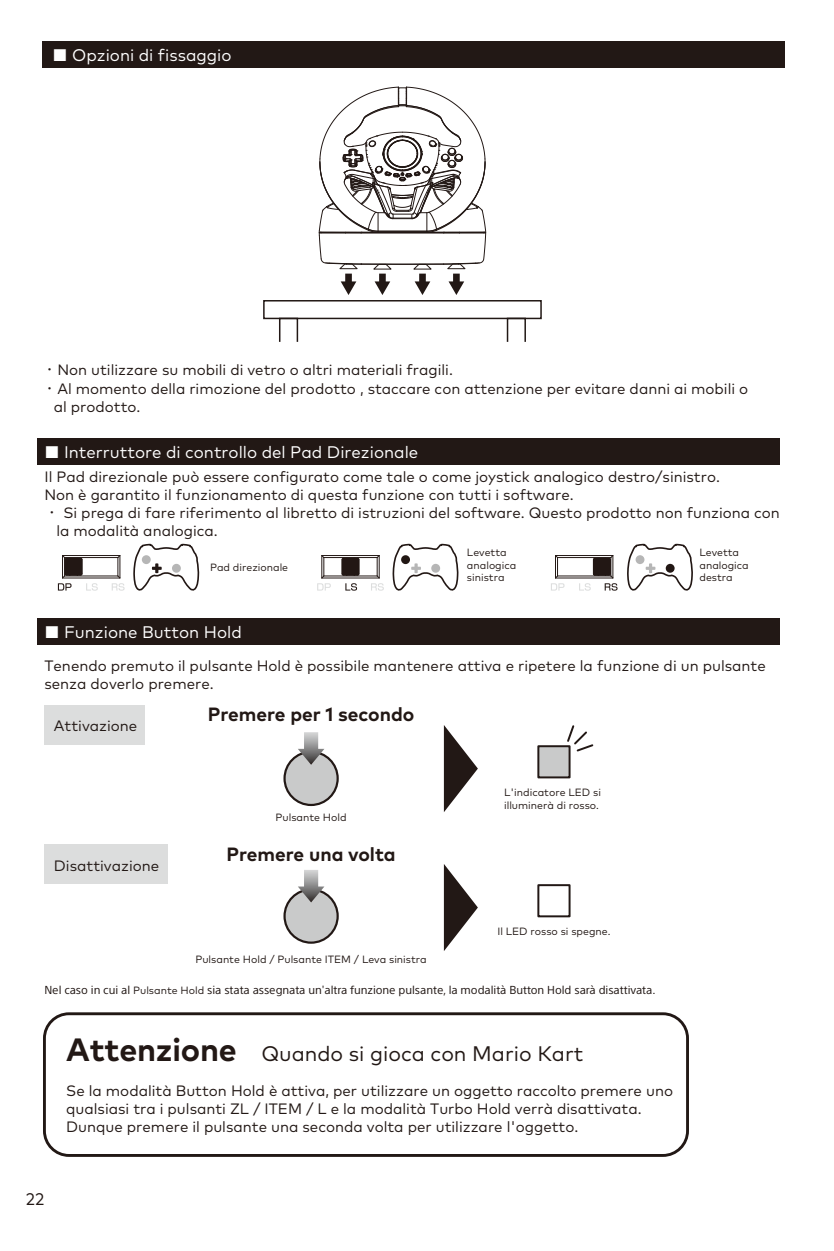
<style>
.page{position:relative;width:834px;height:1251px;background:#fff}
.page>*{position:absolute;margin:0;border:0;box-sizing:border-box;transform-origin:0 0}
.t1{font:21px "Mark OT";color:#221815}
.t2{font:700 19.2px "Mark OT";color:#221815}
.t3{font:16.8px "Mark OT";color:#fff}
.t4{font:16.8px "Mark OT";color:#221815}
.t5{font:15px/18px "Mark OT";color:#221815}
.t6{font:10.5px/12.6px "Mark OT";color:#221815}
.t7{font:10.5px "SST Jp Pro";letter-spacing:-.005em;color:#221815}
.s1{font-family:"SST Jp Pro"}
.s2{font-family:"Mark OT"}
.s3{font-weight:700;font-size:32.1px}
</style>
<div class="page">
<div style="left:43px;top:41px;width:741px;height:27px;background:#221815"></div>
<svg style="left:318px;top:86px;width:168px;height:209px"></svg>
<div style="left:263px;top:300px;width:278px;height:19px;border:2px solid #221815"></div>
<div style="left:279px;top:317px;width:19px;height:25px;border:2px solid #221815"></div>
<div style="left:506px;top:317px;width:20px;height:25px;border:2px solid #221815"></div>
<div style="left:37px;top:438px;width:742px;height:26px;background:#221815"></div>
<hr style="left:62px;top:555px;width:58px;height:1px;background:#221714">
<hr style="left:62px;top:577px;width:58px;height:1px;background:#221714">
<hr style="left:65px;top:575px;width:53px;height:1px;background:#221714">
<hr style="left:65px;top:557px;width:53px;height:1px;background:#221714">
<svg style="left:58px;top:556px;width:40px;height:34px"></svg>
<svg style="left:112px;top:555px;width:12px;height:35px"></svg>
<svg style="left:134px;top:543px;width:66px;height:48px"></svg>
<div style="left:142px;top:555px;width:9px;height:9px;background:#b6b6b6;border-radius:50%"></div>
<div style="left:172px;top:563px;width:9px;height:9px;background:#b6b6b6;border-radius:50%"></div>
<hr style="left:322px;top:555px;width:57px;height:1px;background:#221714">
<hr style="left:322px;top:577px;width:57px;height:1px;background:#221714">
<hr style="left:324px;top:575px;width:53px;height:1px;background:#221714">
<hr style="left:324px;top:557px;width:53px;height:1px;background:#221714">
<svg style="left:341px;top:557px;width:19px;height:19px"></svg>
<svg style="left:317px;top:555px;width:14px;height:35px"></svg>
<svg style="left:345px;top:583px;width:12px;height:7px"></svg>
<svg style="left:371px;top:555px;width:13px;height:35px"></svg>
<svg style="left:393px;top:543px;width:66px;height:48px"></svg>
<div style="left:401px;top:555px;width:9px;height:9px;background:#221714;border-radius:50%"></div>
<div style="left:431px;top:563px;width:9px;height:9px;background:#b6b6b6;border-radius:50%"></div>
<hr style="left:555px;top:555px;width:57px;height:1px;background:#221714">
<hr style="left:555px;top:577px;width:57px;height:1px;background:#221714">
<hr style="left:557px;top:575px;width:53px;height:1px;background:#221714">
<hr style="left:557px;top:557px;width:53px;height:1px;background:#221714">
<svg style="left:551px;top:556px;width:13px;height:34px"></svg>
<svg style="left:579px;top:555px;width:38px;height:35px"></svg>
<svg style="left:627px;top:543px;width:66px;height:48px"></svg>
<div style="left:635px;top:555px;width:9px;height:9px;background:#b6b6b6;border-radius:50%"></div>
<svg style="left:665px;top:563px;width:9px;height:9px"></svg>
<div style="left:37px;top:618px;width:742px;height:26px;background:#221815"></div>
<div style="left:44px;top:704px;width:101px;height:40px;background:#dcdddd"></div>
<div style="left:44px;top:844px;width:124px;height:40px;background:#dcdddd"></div>
<svg style="left:444px;top:725px;width:34px;height:87px"></svg>
<div style="left:537px;top:745px;width:33px;height:33px;background:#c9caca;border:2px solid #221815"></div>
<svg style="left:565px;top:725px;width:29px;height:27px"></svg>
<div style="left:43px;top:1012px;width:645px;height:144px;border:3px solid #221815;border-radius:25px"></div>
<svg style="left:444px;top:864px;width:34px;height:86px"></svg>
<div style="left:537px;top:884px;width:33px;height:33px;border:2px solid #221815"></div>
<div style="left:284px;top:889px;width:53px;height:53px;background:#c9caca;border-radius:50%"></div>
<div style="left:283px;top:888px;width:56px;height:55px;border:2px solid #221815;border-radius:50%"></div>
<svg style="left:298px;top:870px;width:26px;height:32px"></svg>
<div style="left:284px;top:751px;width:53px;height:53px;background:#c9caca;border-radius:50%"></div>
<div style="left:283px;top:750px;width:56px;height:55px;border:2px solid #221815;border-radius:50%"></div>
<svg style="left:298px;top:732px;width:26px;height:32px"></svg>
<p class="t3" style="left:53px;top:45px;width:180px">■ Opzioni di fissaggio</p>
<p class="t5" style="left:42px;top:361px;width:412px"><span class="s1">・</span> Non utilizzare su mobili di vetro o altri materiali fragili.</p>
<p class="t5" style="left:42px;top:379px;width:707px"><span class="s1">・</span> Al momento della rimozione del prodotto , staccare con attenzione per evitare danni ai mobili o</p>
<p class="t5" style="left:54px;top:397px;width:88px">al prodotto.</p>
<p class="t3" style="left:44px;top:441px;width:375px">■ Interruttore di controllo del Pad Direzionale</p>
<p class="t5" style="left:44px;top:467px;width:677px">Il Pad direzionale può essere configurato come tale o come joystick analogico destro/sinistro.</p>
<p class="t5" style="left:44px;top:485px;width:530px">Non è garantito il funzionamento di questa funzione con tutti i software.</p>
<p class="t5" style="left:44px;top:503px;width:736px"><span class="s1">・</span> Si prega di fare riferimento al libretto di istruzioni del software. Questo prodotto non funziona con</p>
<p class="t5" style="left:56px;top:521px;width:163px">la modalità analogica.</p>
<p class="t6" style="left:210px;top:561px;width:80px">Pad direzionale</p>
<p class="t6" style="left:467px;top:546px;width:51px">Levetta analogica sinistra</p>
<p class="t6" style="left:699px;top:546px;width:51px">Levetta analogica destra</p>
<p class="t3" style="left:44px;top:621px;width:199px">■ Funzione Button Hold</p>
<p class="t5" style="left:44px;top:656px;width:722px">Tenendo premuto il pulsante Hold è possibile mantenere attiva e ripetere la funzione di un pulsante senza doverlo premere.</p>
<p class="t5" style="left:54px;top:716px;width:85px">Attivazione</p>
<p class="t2" style="left:208px;top:701px;width:208px">Premere per 1 secondo</p>
<p class="t5" style="left:54px;top:856px;width:107px">Disattivazione</p>
<p class="t6" style="left:275px;top:810px;width:73px">Pulsante Hold</p>
<p class="t2" style="left:226px;top:841px;width:171px">Premere una volta</p>
<p class="t6" style="left:195px;top:952px;width:233px">Pulsante Hold / Pulsante ITEM / Leva sinistra</p>
<p class="t6" style="left:504px;top:785px;width:98px">L'indicatore LED si illuminerà di rosso.</p>
<p class="t6" style="left:497px;top:924px;width:114px">Il LED rosso si spegne.</p>
<p class="t7" style="left:44px;top:982px;width:612px">Nel caso in cui al <span class="s2">Pulsante Hold</span> sia stata assegnata un'altra funzione pulsante, la modalità Button Hold sarà disattivata.</p>
<h1 class="t1" style="left:66px;top:1040px;width:518px"><span class="s3">Attenzione</span> Quando si gioca con Mario Kart</h1>
<p class="t5" style="left:66px;top:1081px;width:608px">Se la modalità Button Hold è attiva, per utilizzare un oggetto raccolto premere uno qualsiasi tra i pulsanti ZL / ITEM / L e la modalità Turbo Hold verrà disattivata.<br>Dunque premere il pulsante una seconda volta per utilizzare l'oggetto.</p>
<p class="t4" style="left:26px;top:1188px;width:20px">22</p>
</div>
